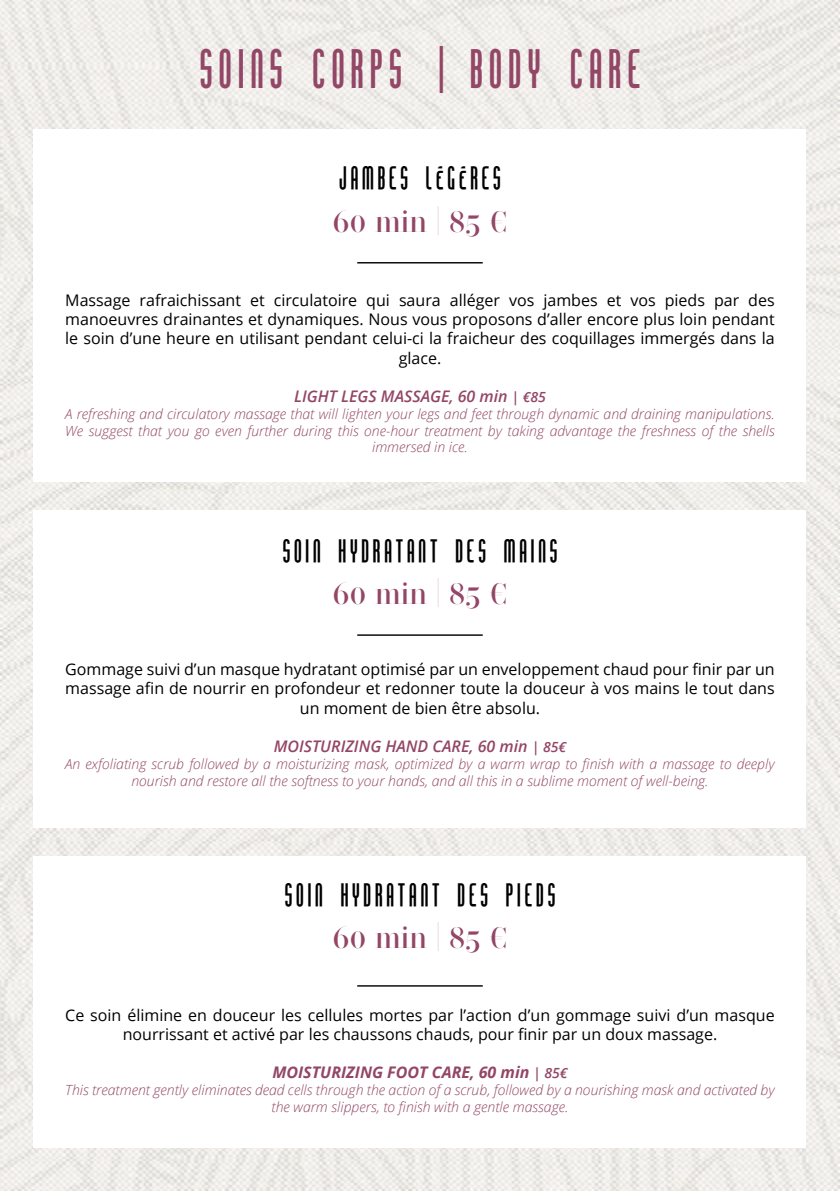
<style>
.page{position:relative;width:840px;height:1191px;background:#fff}
.page>*{position:absolute;margin:0;border:0;box-sizing:border-box;transform-origin:0 0}
.t1{font:47px "Chingolo Pro";color:#934665}
.t2{font:500 32px "Operetta 52";color:#934665}
.t3{font:28px "Chingolo Pro";color:#000}
.t4{font:16px/19.2px "Open Sans";color:#000;text-align:center}
.t5{font:italic 600 16px "Open Sans";color:#934665}
.t6{font:italic 700 16px "Open Sans";color:#934665}
.t7{font:italic 300 14px/16.8px "Open Sans";color:#934665;text-align:center}
.s1{font-size:14px}
.s2{font-weight:600;font-size:14px}
</style>
<div class="page">
<img style="left:0;top:0;width:839px;height:1191px">
<div style="left:34px;top:129px;width:771px;height:353px;background:#fff"></div>
<hr style="left:357px;top:262px;width:125px;height:1px;background:#000">
<div style="left:34px;top:510px;width:771px;height:318px;background:#fff"></div>
<div style="left:34px;top:856px;width:771px;height:291px;background:#fff"></div>
<hr style="left:357px;top:634px;width:125px;height:2px;background:#000">
<hr style="left:357px;top:985px;width:125px;height:1px;background:#000">
<h1 class="t1" style="left:196px;top:41px;width:448px">SOINS CORPS <sup>|</sup> BODY CARE</h1>
<h3 class="t3" style="left:337px;top:162px;width:167px">JAMBES LÉGÉRES</h3>
<h2 class="t2" style="left:333px;top:202px;width:175px">60 min | 85 €</h2>
<p class="t4" style="left:65px;top:290px;width:710px">Massage rafraichissant et circulatoire qui saura alléger vos jambes et vos pieds par des manoeuvres drainantes et dynamiques. Nous vous proposons d’aller encore plus loin pendant le soin d’une heure en utilisant pendant celui-ci la fraicheur des coquillages immergés dans la glace.</p>
<p class="t5" style="left:294px;top:385px;width:253px">LIGHT LEGS MASSAGE, 60 min <span class="s1">| €85</span></p>
<p class="t7" style="left:65px;top:405px;width:710px">A refreshing and circulatory massage that will lighten your legs and feet through dynamic and draining manipulations.<br>We suggest that you go even further during this one-hour treatment by taking advantage the freshness of the shells immersed in ice.</p>
<h3 class="t3" style="left:280px;top:534px;width:280px">SOIN HYDRATANT DES MAINS</h3>
<h2 class="t2" style="left:333px;top:574px;width:175px">60 min | 85 €</h2>
<p class="t4" style="left:65px;top:659px;width:710px">Gommage suivi d’un masque hydratant optimisé par un enveloppement chaud pour finir par un massage afin de nourrir en profondeur et redonner toute la douceur à vos mains le tout dans un moment de bien être absolu.</p>
<p class="t5" style="left:273px;top:735px;width:294px">MOISTURIZING HAND CARE, 60 min <span class="s1">| 85€</span></p>
<p class="t7" style="left:65px;top:755px;width:710px">An exfoliating scrub followed by a moisturizing mask, optimized by a warm wrap to finish with a massage to deeply nourish and restore all the softness to your hands, and all this in a sublime moment of well-being.</p>
<h3 class="t3" style="left:283px;top:878px;width:275px">SOIN HYDRATANT DES PIEDS</h3>
<h2 class="t2" style="left:333px;top:918px;width:175px">60 min | 85 €</h2>
<p class="t4" style="left:65px;top:1004px;width:710px">Ce soin élimine en douceur les cellules mortes par l’action d’un gommage suivi d’un masque nourrissant et activé par les chaussons chauds, pour finir par un doux massage.</p>
<p class="t6" style="left:272px;top:1061px;width:296px">MOISTURIZING FOOT CARE, 60 min <span class="s2">| 85€</span></p>
<p class="t7" style="left:65px;top:1081px;width:710px">This treatment gently eliminates dead cells through the action of a scrub, followed by a nourishing mask and activated by the warm slippers, to finish with a gentle massage.</p>
</div>
